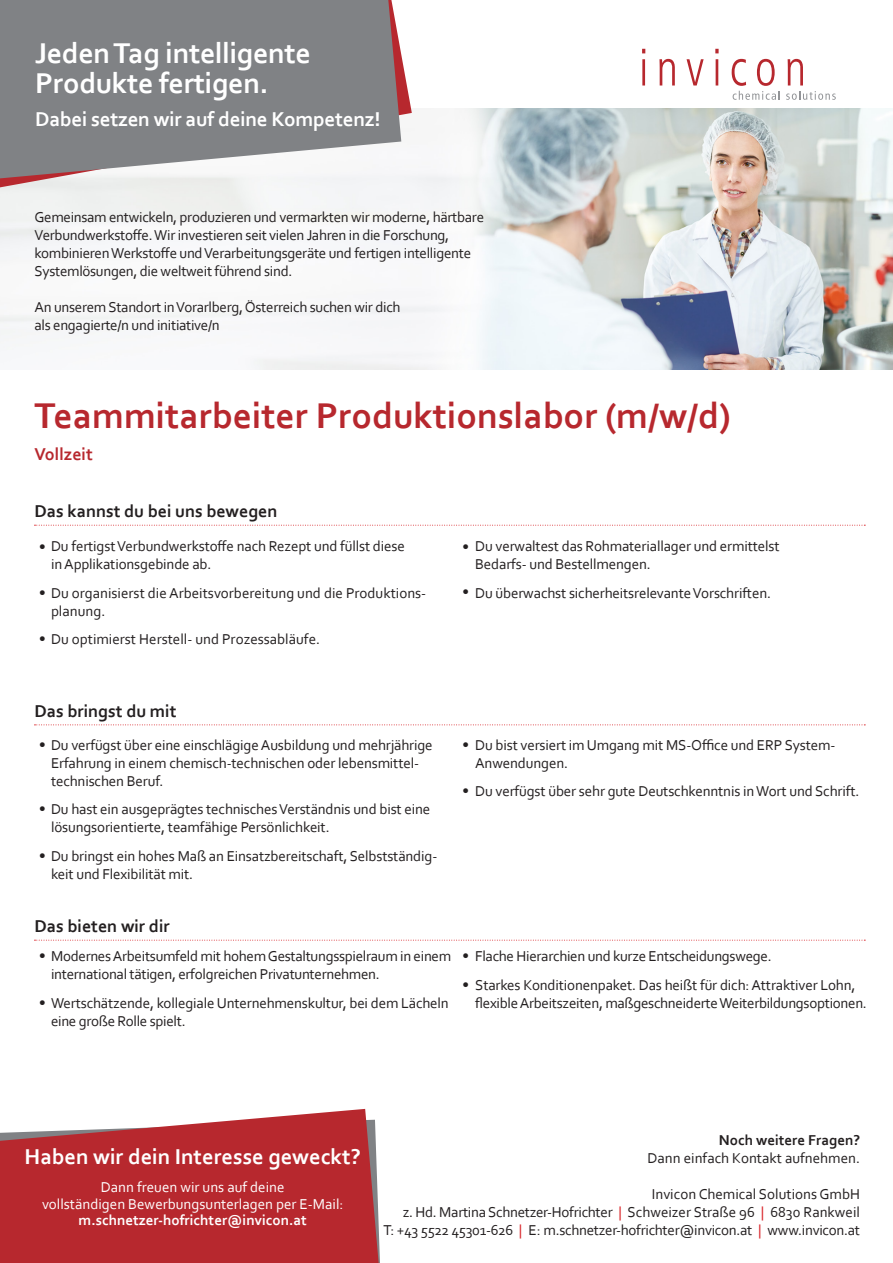
<style>
.page{position:relative;width:893px;height:1263px;background:#fff}
.page>*{position:absolute;margin:0;border:0;box-sizing:border-box;transform-origin:0 0}
.t1{font:700 37.5px "Corbel";color:#b7282e}
.t2{font:700 30px "Corbel";letter-spacing:-.01em;color:#fff}
.t3{font:700 22.5px "Corbel";color:#fff}
.t4{font:700 21px "Corbel";letter-spacing:-.01em;color:#fff}
.t5{font:700 18px "Corbel";color:#231f20}
.t6{font:300 18px "PF Din Display";color:#231f20}
.t7{font:700 18px "Corbel";color:#b7282e}
.t8{font:15px/18px "Corbel";letter-spacing:-.01em;color:#231f20}
.t9{font:15px "Corbel";color:#fff}
.t10{font:700 15px "Corbel";color:#fff}
.t11{font:700 15px "Corbel";color:#231f20}
.s1{color:#d9282d}
</style>
<div class="page">
<svg style="left:0;top:1109px;width:379px;height:154px;background:#bc3e43"></svg>
<img style="left:0;top:109px;width:893px;height:260px">
<svg style="left:0;top:53px;width:412px;height:134px;fill:#f1f2f2"></svg>
<svg style="left:642px;top:49px;width:3px;height:4px"></svg>
<hr style="left:642px;top:59px;width:3px;height:27px;background:#b7282e">
<svg style="left:659px;top:59px;width:16px;height:27px"></svg>
<svg style="left:687px;top:59px;width:17px;height:27px"></svg>
<hr style="left:716px;top:59px;width:2px;height:27px;background:#b7282e">
<svg style="left:715px;top:49px;width:4px;height:4px"></svg>
<svg style="left:732px;top:59px;width:48px;height:41px"></svg>
<svg style="left:786px;top:59px;width:50px;height:41px"></svg>
<svg style="left:34px;top:525px;width:831px;height:1px"></svg>
<svg style="left:34px;top:724px;width:831px;height:1px"></svg>
<svg style="left:34px;top:940px;width:831px;height:1px"></svg>
<svg style="left:0;top:0;width:401px;height:178px;background:#8c8c8f"></svg>
<p class="t2" style="left:35px;top:34px;width:277px">Jeden Tag intelligente</p>
<p class="t2" style="left:35px;top:64px;width:235px">Produkte fertigen.</p>
<p class="t4" style="left:35px;top:106px;width:347px">Dabei setzen wir auf deine Kompetenz!</p>
<p class="t8" style="left:34px;top:208px;width:451px">Gemeinsam entwickeln, produzieren und vermarkten wir moderne, härtbare<br>Verbundwerkstoffe. Wir investieren seit vielen Jahren in die Forschung,</p>
<p class="t8" style="left:34px;top:244px;width:438px">kombinieren Werkstoffe und Verarbeitungsgeräte und fertigen intelligente<br>Systemlösungen, die weltweit führend sind.</p>
<p class="t8" style="left:34px;top:298px;width:368px">An unserem Standort in Vorarlberg, Österreich suchen wir dich</p>
<p class="t8" style="left:34px;top:316px;width:187px">als engagierte/n und initiative/n</p>
<p class="t1" style="left:34px;top:393px;width:698px">Teammitarbeiter Produktionslabor (m/w/d)</p>
<p class="t7" style="left:34px;top:443px;width:60px">Vollzeit</p>
<p class="t5" style="left:34px;top:500px;width:244px">Das kannst du bei uns bewegen</p>
<p class="t8" style="left:51px;top:537px;width:355px">Du fertigst Verbundwerkstoffe nach Rezept und füllst diese</p>
<p class="t8" style="left:51px;top:555px;width:162px">in Applikationsgebinde ab.</p>
<p class="t8" style="left:51px;top:583px;width:377px">Du organisierst die Arbeitsvorbereitung und die Produktions&shy;planung.</p>
<p class="t8" style="left:51px;top:630px;width:271px">Du optimierst Herstell- und Prozessabläufe.</p>
<p class="t6" style="left:38px;top:535px;width:10px">•</p>
<p class="t6" style="left:462px;top:535px;width:10px">•</p>
<p class="t6" style="left:38px;top:582px;width:10px">•</p>
<p class="t6" style="left:462px;top:581px;width:10px">•</p>
<p class="t6" style="left:38px;top:628px;width:10px">•</p>
<p class="t8" style="left:475px;top:537px;width:306px">Du verwaltest das Rohmateriallager und ermittelst</p>
<p class="t8" style="left:475px;top:555px;width:177px">Bedarfs- und Bestellmengen.</p>
<p class="t8" style="left:475px;top:583px;width:297px">Du überwachst sicherheitsrelevante Vorschriften.</p>
<p class="t5" style="left:34px;top:700px;width:144px">Das bringst du mit</p>
<p class="t8" style="left:51px;top:735px;width:383px">Du verfügst über eine einschlägige Ausbildung und mehrjährige<br>Erfahrung in einem chemisch-technischen oder lebensmittel-</p>
<p class="t8" style="left:51px;top:771px;width:114px">technischen Beruf.</p>
<p class="t8" style="left:51px;top:800px;width:381px">Du hast ein ausgeprägtes technisches Verständnis und bist eine lösungsorientierte, teamfähige Persönlichkeit.</p>
<p class="t8" style="left:51px;top:846px;width:388px">Du bringst ein hohes Maß an Einsatzbereitschaft, Selbstständig&shy;keit und Flexibilität mit.</p>
<p class="t6" style="left:38px;top:734px;width:10px">•</p>
<p class="t6" style="left:38px;top:798px;width:10px">•</p>
<p class="t6" style="left:38px;top:845px;width:10px">•</p>
<p class="t8" style="left:475px;top:735px;width:362px">Du bist versiert im Umgang mit MS-Office und ERP System-</p>
<p class="t8" style="left:475px;top:753px;width:94px">Anwendungen.</p>
<p class="t8" style="left:475px;top:782px;width:386px">Du verfügst über sehr gute Deutschkenntnis in Wort und Schrift.</p>
<p class="t6" style="left:462px;top:734px;width:10px">•</p>
<p class="t6" style="left:462px;top:780px;width:10px">•</p>
<p class="t5" style="left:34px;top:915px;width:137px">Das bieten wir dir</p>
<p class="t8" style="left:51px;top:947px;width:402px">Modernes Arbeitsumfeld mit hohem Gestaltungsspielraum in einem international tätigen, erfolgreichen Privatunternehmen.</p>
<p class="t8" style="left:51px;top:993px;width:399px">Wertschätzende, kollegiale Unternehmenskultur, bei dem Lächeln eine große Rolle spielt.</p>
<p class="t6" style="left:38px;top:945px;width:10px">•</p>
<p class="t6" style="left:38px;top:992px;width:10px">•</p>
<p class="t8" style="left:475px;top:947px;width:298px">Flache Hierarchien und kurze Entscheidungswege.</p>
<p class="t8" style="left:475px;top:975px;width:393px">Starkes Konditionenpaket. Das heißt für dich: Attraktiver Lohn, flexible Arbeitszeiten, maßgeschneiderte Weiterbildungsoptionen.</p>
<p class="t6" style="left:462px;top:945px;width:10px">•</p>
<p class="t6" style="left:462px;top:974px;width:10px">•</p>
<p class="t3" style="left:25px;top:1142px;width:338px">Haben wir dein Interesse geweckt?</p>
<p class="t9" style="left:101px;top:1178px;width:185px">Dann freuen wir uns auf deine</p>
<p class="t9" style="left:42px;top:1195px;width:303px">vollständigen Bewerbungsunterlagen per E-Mail:</p>
<p class="t10" style="left:79px;top:1211px;width:230px">m.schnetzer-hofrichter@invicon.at</p>
<p class="t11" style="left:719px;top:1131px;width:143px">Noch weitere Fragen?</p>
<p class="t8" style="left:647px;top:1148px;width:214px">Dann einfach Kontakt aufnehmen.</p>
<p class="t8" style="left:652px;top:1184px;width:210px">Invicon Chemical Solutions GmbH</p>
<p class="t8" style="left:403px;top:1202px;width:459px">z. Hd. Martina Schnetzer-Hofrichter <span class="s1">|</span> Schweizer Straße 96 <span class="s1">|</span> 6830 Rankweil</p>
<p class="t8" style="left:383px;top:1220px;width:478px">T: +43 5522 45301-626 <span class="s1">|</span> E: m.schnetzer-hofrichter@invicon.at <span class="s1">|</span> www.invicon.at</p>
</div>
